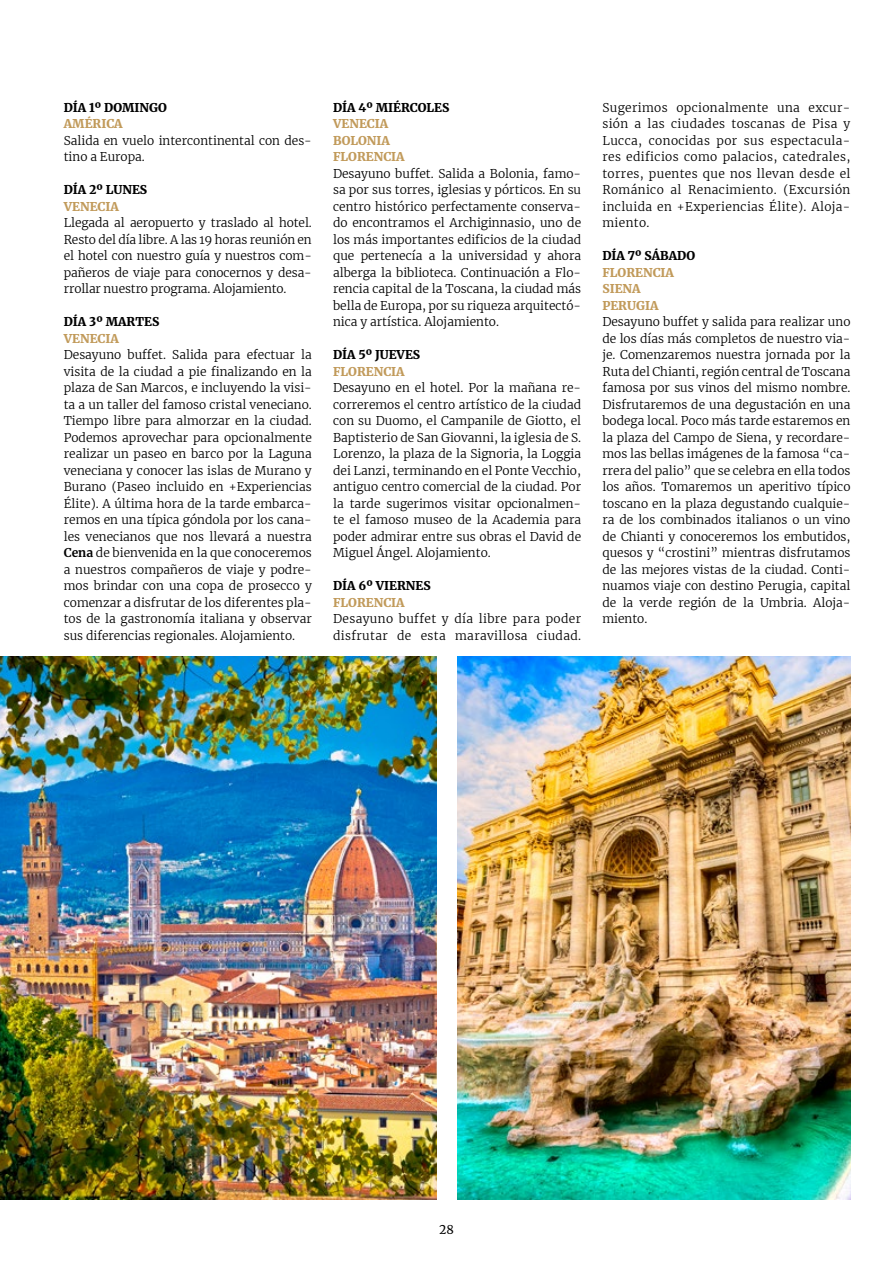
<style>
.page{position:relative;width:893px;height:1263px;background:#fff}
.page>*{position:absolute;margin:0;border:0;box-sizing:border-box;transform-origin:0 0}
.t1{font:300 12px/16.5px "Merriweather";color:#000;text-align:justify}
.t2{font:900 12px/16.5px "Merriweather";color:#c19a5a}
.t3{font:900 12px "Merriweather";color:#000}
.t4{font:300 12px/16.5px "Merriweather";letter-spacing:.03em;color:#000}
.t5{font:12px "Merriweather";color:#000}
.s1{font-weight:700}
</style>
<div class="page">
<img style="left:457px;top:656px;width:393px;height:543px">
<img style="left:0;top:656px;width:437px;height:543px">
<p class="t3" style="left:64px;top:99px;width:105px">DÍA 1º DOMINGO</p>
<p class="t2" style="left:64px;top:115px;width:60px">AMÉRICA</p>
<p class="t1" style="left:64px;top:132px;width:250px">Salida en vuelo intercontinental con des&shy;tino a Europa.</p>
<p class="t3" style="left:64px;top:181px;width:85px">DÍA 2º LUNES</p>
<p class="t2" style="left:64px;top:198px;width:57px">VENECIA</p>
<p class="t1" style="left:64px;top:214px;width:250px">Llegada al aeropuerto y traslado al hotel.<br>Resto del día libre. A las 19 horas reunión en el hotel con nuestro guía y nuestros com&shy;pañeros de viaje para conocernos y desa&shy;rrollar nuestro programa. Alojamiento.</p>
<p class="t3" style="left:64px;top:313px;width:97px">DÍA 3º MARTES</p>
<p class="t2" style="left:64px;top:330px;width:57px">VENECIA</p>
<p class="t1" style="left:64px;top:346px;width:250px">Desayuno buffet. Salida para efectuar la visita de la ciudad a pie finalizando en la plaza de San Marcos, e incluyendo la visi&shy;ta a un taller del famoso cristal veneciano.<br>Tiempo libre para almorzar en la ciudad.<br>Podemos aprovechar para opcionalmente realizar un paseo en barco por la Laguna veneciana y conocer las islas de Murano y Burano (Paseo incluido en +Experiencias Élite). A última hora de la tarde embarca&shy;remos en una típica góndola por los cana&shy;les venecianos que nos llevará a nuestra <span class="s1">Cena</span> de bienvenida en la que conoceremos a nuestros compañeros de viaje y podre&shy;mos brindar con una copa de prosecco y comenzar a disfrutar de los diferentes pla&shy;tos de la gastronomía italiana y observar sus diferencias regionales. Alojamiento.</p>
<p class="t3" style="left:333px;top:99px;width:118px">DÍA 4º MIÉRCOLES</p>
<p class="t2" style="left:333px;top:115px;width:73px">VENECIA<br>BOLONIA<br>FLORENCIA</p>
<p class="t1" style="left:333px;top:165px;width:250px">Desayuno buffet. Salida a Bolonia, famo&shy;sa por sus torres, iglesias y pórticos. En su centro histórico perfectamente conserva&shy;do encontramos el Archiginnasio, uno de los más importantes edificios de la ciudad que pertenecía a la universidad y ahora alberga la biblioteca. Continuación a Flo&shy;rencia capital de la Toscana, la ciudad más bella de Europa, por su riqueza arquitectó&shy;nica y artística. Alojamiento.</p>
<p class="t3" style="left:333px;top:346px;width:89px">DÍA 5º JUEVES</p>
<p class="t2" style="left:333px;top:363px;width:73px">FLORENCIA</p>
<p class="t1" style="left:333px;top:379px;width:250px">Desayuno en el hotel. Por la mañana re&shy;correremos el centro artístico de la ciudad con su Duomo, el Campanile de Giotto, el Baptisterio de San Giovanni, la iglesia de S.<br>Lorenzo, la plaza de la Signoria, la Loggia dei Lanzi, terminando en el Ponte Vecchio, antiguo centro comercial de la ciudad. Por la tarde sugerimos visitar opcionalmen&shy;te el famoso museo de la Academia para poder admirar entre sus obras el David de Miguel Ángel. Alojamiento.</p>
<p class="t3" style="left:333px;top:577px;width:99px">DÍA 6º VIERNES</p>
<p class="t2" style="left:333px;top:594px;width:73px">FLORENCIA</p>
<p class="t4" style="left:333px;top:610px;width:250px">Desayuno buffet y día libre para poder disfrutar de esta maravillosa ciudad.</p>
<p class="t1" style="left:602px;top:99px;width:250px">Sugerimos opcionalmente una excur&shy;sión a las ciudades toscanas de Pisa y Lucca, conocidas por sus espectacula&shy;res edificios como palacios, catedrales, torres, puentes que nos llevan desde el Románico al Renacimiento. (Excursión incluida en +Experiencias Élite). Aloja&shy;miento.</p>
<p class="t3" style="left:602px;top:247px;width:94px">DÍA 7º SÁBADO</p>
<p class="t2" style="left:602px;top:264px;width:73px">FLORENCIA<br>SIENA<br>PERUGIA</p>
<p class="t1" style="left:602px;top:313px;width:250px">Desayuno buffet y salida para realizar uno de los días más completos de nuestro via&shy;je. Comenzaremos nuestra jornada por la Ruta del Chianti, región central de Toscana famosa por sus vinos del mismo nombre.<br>Disfrutaremos de una degustación en una bodega local. Poco más tarde estaremos en la plaza del Campo de Siena, y recordare&shy;mos las bellas imágenes de la famosa “ca&shy;rrera del palio” que se celebra en ella todos los años. Tomaremos un aperitivo típico toscano en la plaza degustando cualquie&shy;ra de los combinados italianos o un vino de Chianti y conoceremos los embutidos, quesos y “crostini” mientras disfrutamos de las mejores vistas de la ciudad. Conti&shy;nuamos viaje con destino Perugia, capital de la verde región de la Umbria. Aloja&shy;miento.</p>
<p class="t5" style="left:439px;top:1221px;width:16px">28</p>
</div>
